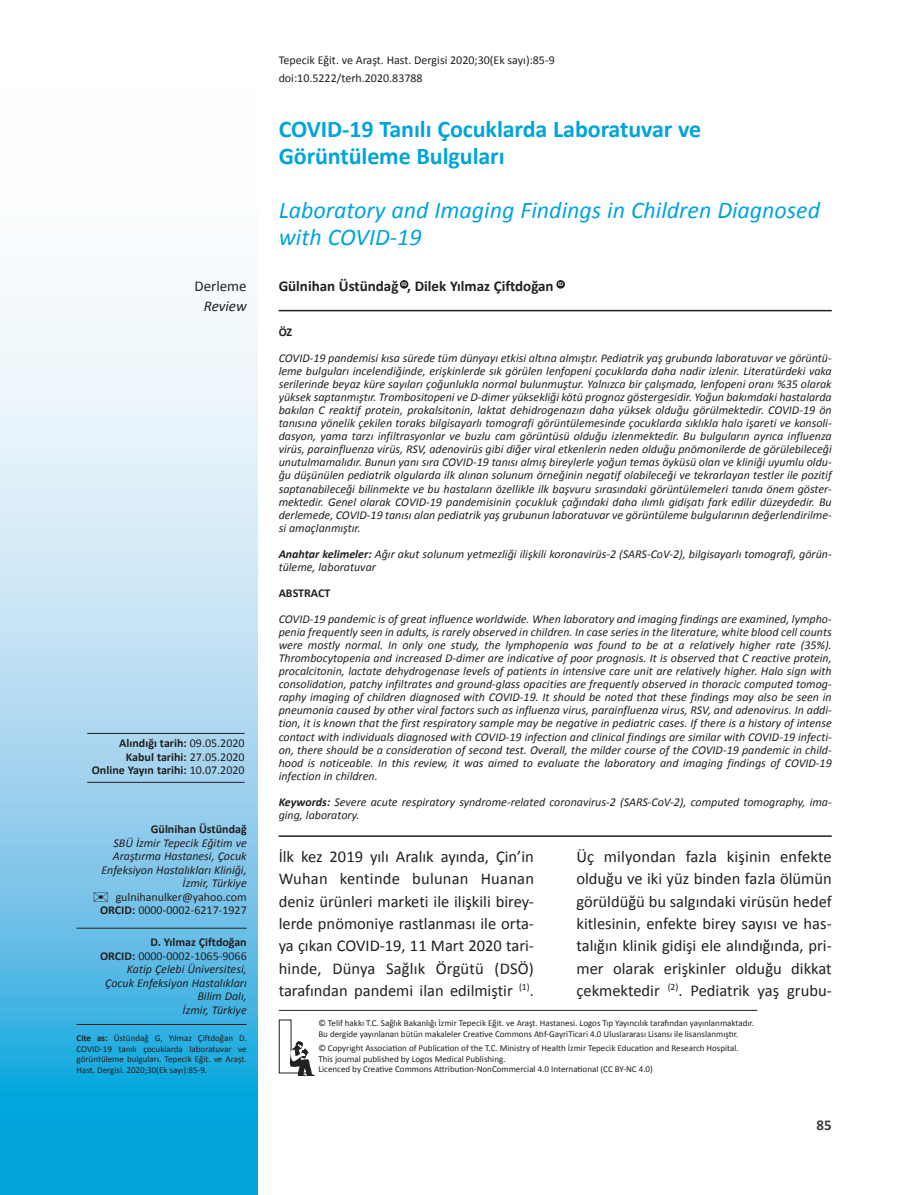
<style>
.page{position:relative;width:919px;height:1195px;background:#fff}
.page>*{position:absolute;margin:0;border:0;box-sizing:border-box;transform-origin:0 0}
.t1{font:italic 24px/27px "Calibri";color:#00a4db}
.t2{font:700 24px/27px "Calibri";letter-spacing:-.005em;color:#00a4db}
.t3{font:16.5px/22.4px "Calibri";color:#231f20;text-align:justify}
.t4{font:700 15px "Calibri";color:#231f20}
.t5{font:15px "Calibri";color:#231f20}
.t6{font:italic 15px "Calibri";letter-spacing:-.005em;color:#231f20}
.t7{font:700 15px "Calibri";color:#3e3e3f}
.t8{font:italic 12px/13px "Calibri";color:#231f20;text-align:justify}
.t9{font:12px "Calibri";color:#231f20}
.t10{font:700 12px "Calibri";color:#231f20}
.t11{font:9px/10.5px "Calibri";color:#231f20;text-align:justify}
.t12{font:700 6px "Calibri";color:#fff}
.s1{font-weight:400}
.s2{font-weight:700}
</style>
<div class="page">
<svg style="left:279px;top:1019px;width:35px;height:57px"></svg>
<hr style="left:279px;top:1010px;width:478px;height:1px;background:#231f20">
<svg style="left:0;top:296px;width:257px;height:899px;background:#93d2ee"></svg>
<hr style="left:87px;top:733px;width:157px;height:1px;background:#231f20">
<hr style="left:87px;top:782px;width:157px;height:1px;background:#231f20">
<hr style="left:279px;top:310px;width:552px;height:1px;background:#231f20">
<hr style="left:77px;top:1024px;width:170px;height:1px;background:#231f20">
<hr style="left:77px;top:928px;width:170px;height:1px;background:#231f20">
<div style="left:400px;top:280px;width:8px;height:9px;background:#231f20;border-radius:50%"></div>
<div style="left:556px;top:280px;width:9px;height:9px;background:#231f20;border-radius:50%"></div>
<hr style="left:279px;top:835px;width:552px;height:2px;background:#231f20">
<p class="t5" style="left:194px;top:277px;width:54px">Derleme</p>
<p class="t6" style="left:204px;top:296px;width:44px">Review</p>
<p class="t10" style="left:119px;top:735px;width:127px">Alındığı tarih: <span class="s1">09.05.2020</span></p>
<p class="t10" style="left:126px;top:749px;width:120px">Kabul tarihi: <span class="s1">27.05.2020</span></p>
<p class="t10" style="left:92px;top:762px;width:154px">Online Yayın tarihi: <span class="s1">10.07.2020</span></p>
<p class="t10" style="left:151px;top:822px;width:97px">Gülnihan Üstündağ</p>
<p class="t8" style="left:102px;top:835px;width:147px;line-height:13.5px;text-align:right">SBÜ İzmir Tepecik Eğitim ve<br>Araştırma Hastanesi, Çocuk<br>Enfeksiyon Hastalıkları Kliniği,<br>İzmir, Türkiye</p>
<p class="t9" style="left:93px;top:889px;width:155px">✉ gulnihanulker@yahoo.com</p>
<p class="t9" style="left:100px;top:903px;width:148px"><span class="s2">ORCID:</span> 0000-0002-6217-1927</p>
<p class="t10" style="left:150px;top:935px;width:98px">D. Yılmaz Çiftdoğan</p>
<p class="t9" style="left:100px;top:948px;width:148px"><span class="s2">ORCID:</span> 0000-0002-1065-9066</p>
<p class="t8" style="left:127px;top:962px;width:121px">Katip Çelebi Üniversitesi,</p>
<p class="t8" style="left:105px;top:975px;width:143px;line-height:13.5px;text-align:right">Çocuk Enfeksiyon Hastalıkları<br>Bilim Dalı,</p>
<p class="t8" style="left:183px;top:1003px;width:66px">İzmir, Türkiye</p>
<p class="t11" style="left:77px;top:1032px;width:172px"><span class="s2">Cite as:</span> Üstündağ G, Yılmaz Çiftdoğan D.<br>COVID-19 tanılı çocuklarda laboratuvar ve görüntüleme bulguları. Tepecik Eğit. ve Araşt.<br>Hast. Dergisi. 2020;30(Ek sayı):85-9.</p>
<p class="t9" style="left:279px;top:53px;width:277px">Tepecik Eğit. ve Araşt. Hast. Dergisi 2020;30(Ek sayı):85-9</p>
<p class="t9" style="left:279px;top:71px;width:145px">doi:10.5222/terh.2020.83788</p>
<p class="t2" style="left:279px;top:114px;width:424px">COVID-19 Tanılı Çocuklarda Laboratuvar ve<br>Görüntüleme Bulguları</p>
<p class="t1" style="left:279px;top:195px;width:543px">Laboratory and Imaging Findings in Children Diagnosed with COVID-19</p>
<p class="t4" style="left:279px;top:277px;width:276px">Gülnihan Üstündağ , Dilek Yılmaz Çiftdoğan</p>
<p class="t12" style="left:401px;top:281px;width:7px">ID</p>
<p class="t12" style="left:558px;top:281px;width:7px">ID</p>
<p class="t10" style="left:279px;top:324px;width:15px">ÖZ</p>
<p class="t8" style="left:279px;top:351px;width:554px">COVID-19 pandemisi kısa sürede tüm dünyayı etkisi altına almıştır. Pediatrik yaş grubunda laboratuvar ve görüntü&shy;leme bulguları incelendiğinde, erişkinlerde sık görülen lenfopeni çocuklarda daha nadir izlenir. Literatürdeki vaka serilerinde beyaz küre sayıları çoğunlukla normal bulunmuştur. Yalnızca bir çalışmada, lenfopeni oranı %35 olarak yüksek saptanmıştır. Trombositopeni ve D-dimer yüksekliği kötü prognoz göstergesidir. Yoğun bakımdaki hastalarda bakılan C reaktif protein, prokalsitonin, laktat dehidrogenazın daha yüksek olduğu görülmektedir. COVID-19 ön tanısına yönelik çekilen toraks bilgisayarlı tomografi görüntülemesinde çocuklarda sıklıkla halo işareti ve konsoli&shy;dasyon, yama tarzı infiltrasyonlar ve buzlu cam görüntüsü olduğu izlenmektedir. Bu bulguların ayrıca influenza virüs, parainfluenza virüs, RSV, adenovirüs gibi diğer viral etkenlerin neden olduğu pnömonilerde de görülebileceği unutulmamalıdır. Bunun yanı sıra COVID-19 tanısı almış bireylerle yoğun temas öyküsü olan ve kliniği uyumlu oldu&shy;ğu düşünülen pediatrik olgularda ilk alınan solunum örneğinin negatif olabileceği ve tekrarlayan testler ile pozitif saptanabileceği bilinmekte ve bu hastaların özellikle ilk başvuru sırasındaki görüntülemeleri tanıda önem göster&shy;mektedir. Genel olarak COVID-19 pandemisinin çocukluk çağındaki daha ılımlı gidişatı fark edilir düzeydedir. Bu derlemede, COVID-19 tanısı alan pediatrik yaş grubunun laboratuvar ve görüntüleme bulgularının değerlendirilme&shy;si amaçlanmıştır.</p>
<p class="t8" style="left:279px;top:547px;width:554px"><span class="s2">Anahtar kelimeler:</span> Ağır akut solunum yetmezliği ilişkili koronavirüs-2 (SARS-CoV-2), bilgisayarlı tomografi, görün&shy;tüleme, laboratuvar</p>
<p class="t10" style="left:279px;top:585px;width:53px">ABSTRACT</p>
<p class="t8" style="left:279px;top:612px;width:554px">COVID-19 pandemic is of great influence worldwide. When laboratory and imaging findings are examined, lympho&shy;penia frequently seen in adults, is rarely observed in children. In case series in the literature, white blood cell counts were mostly normal. In only one study, the lymphopenia was found to be at a relatively higher rate (35%).<br>Thrombocytopenia and increased D-dimer are indicative of poor prognosis. It is observed that C reactive protein, procalcitonin, lactate dehydrogenase levels of patients in intensive care unit are relatively higher. Halo sign with consolidation, patchy infiltrates and ground-glass opacities are frequently observed in thoracic computed tomog&shy;raphy imaging of children diagnosed with COVID-19. It should be noted that these findings may also be seen in pneumonia caused by other viral factors such as influenza virus, parainfluenza virus, RSV, and adenovirus. In addi&shy;tion, it is known that the first respiratory sample may be negative in pediatric cases. If there is a history of intense contact with individuals diagnosed with COVID-19 infection and clinical findings are similar with COVID-19 infecti&shy;on, there should be a consideration of second test. Overall, the milder course of the COVID-19 pandemic in child&shy;hood is noticeable. In this review, it was aimed to evaluate the laboratory and imaging findings of COVID-19 infection in children.</p>
<p class="t8" style="left:279px;top:795px;width:554px"><span class="s2">Keywords:</span> Severe acute respiratory syndrome-related coronavirus-2 (SARS-CoV-2), computed tomography, ima&shy;ging, laboratory.</p>
<p class="t3" style="left:279px;top:844px;width:257px">İlk kez 2019 yılı Aralık ayında, Çin’in Wuhan kentinde bulunan Huanan deniz ürünleri marketi ile ilişkili birey&shy;lerde pnömoniye rastlanması ile orta&shy;ya çıkan COVID-19, 11 Mart 2020 tari&shy;hinde, Dünya Sağlık Örgütü (DSÖ) tarafından pandemi ilan edilmiştir <sup>(1)</sup>.</p>
<p class="t3" style="left:576px;top:844px;width:257px">Üç milyondan fazla kişinin enfekte olduğu ve iki yüz binden fazla ölümün görüldüğü bu salgındaki virüsün hedef kitlesinin, enfekte birey sayısı ve has&shy;talığın klinik gidişi ele alındığında, pri&shy;mer olarak erişkinler olduğu dikkat çekmektedir <sup>(2)</sup>. Pediatrik yaş grubu-</p>
<p class="t11" style="left:318px;top:1017px;width:437px">© Telif hakkı T.C. Sağlık Bakanlığı İzmir Tepecik Eğit. ve Araşt. Hastanesi. Logos Tıp Yayıncılık tarafından yayınlanmaktadır.</p>
<p class="t11" style="left:318px;top:1028px;width:421px">Bu dergide yayınlanan bütün makaleler Creative Commons Atıf-GayriTicari 4.0 Uluslararası Lisansı ile lisanslanmıştır.</p>
<p class="t11" style="left:318px;top:1043px;width:422px">© Copyright Association of Publication of the T.C. Ministry of Health İzmir Tepecik Education and Research Hospital.</p>
<p class="t11" style="left:318px;top:1053px;width:189px">This journal published by Logos Medical Publishing.</p>
<p class="t11" style="left:318px;top:1064px;width:336px">Licenced by Creative Commons Attribution-NonCommercial 4.0 International (CC BY-NC 4.0)</p>
<p class="t7" style="left:816px;top:1115px;width:17px">85</p>
</div>
